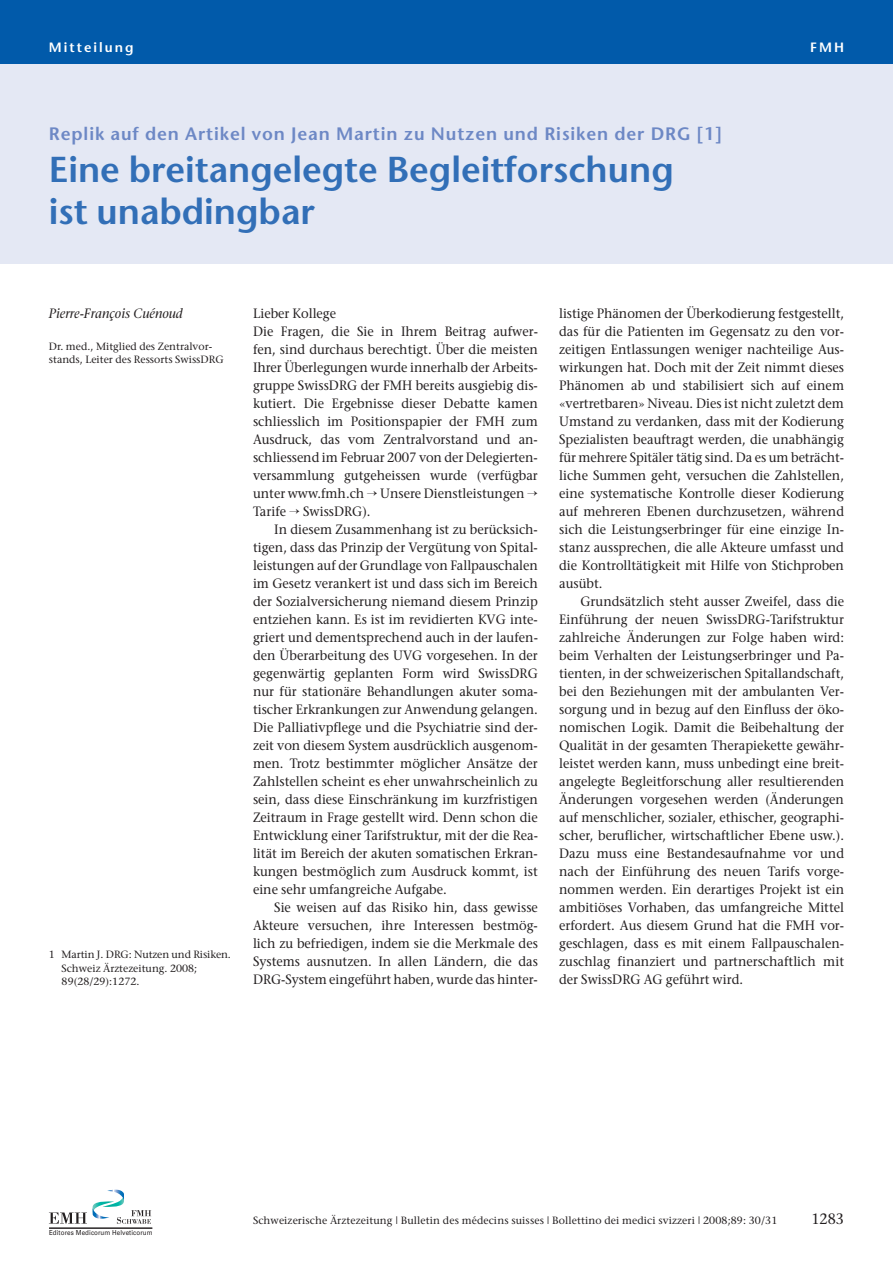
<style>
.page{position:relative;width:893px;height:1263px;background:#fff}
.page>*{position:absolute;margin:0;border:0;box-sizing:border-box;transform-origin:0 0}
.t1{font:600 36px/42px "Stone Sans";color:#326fb7}
.t2{font:600 18px "Stone Sans";letter-spacing:.05em;color:#6d88c5}
.t3{font:15px "Stone Serif";color:#231f20;scale:.95 1}
.t4{font:13.5px/18px "Stone Serif";color:#231f20;text-align:justify;scale:.95 1}
.t5{font:italic 13.5px "Stone Serif";color:#231f20;scale:.95 1}
.t6{font:600 13.5px "Stone Sans";letter-spacing:.15em;color:#fff}
.t7{font:10.5px/13.5px "Stone Serif";color:#231f20}
.t8{font:6.9px "Univers";letter-spacing:.015em;color:#231f20;scale:.9 1}
</style>
<div class="page">
<div style="left:0;top:60px;width:893px;height:204px;background:#e4e8f4"></div>
<div style="left:0;top:0;width:893px;height:64px;background:#015aaa"></div>
<svg style="left:49px;top:1189px;width:102px;height:35px"></svg>
<hr style="left:49px;top:1228px;width:103px;height:1px;background:#231f20">
<p class="t6" style="left:49px;top:42px;width:86px">Mitteilung</p>
<p class="t6" style="left:810px;top:42px;width:35px">FMH</p>
<h2 class="t2" style="left:49px;top:127px;width:674px">Replik auf den Artikel von Jean Martin zu Nutzen und Risiken der DRG [1]</h2>
<h1 class="t1" style="left:49px;top:153px;width:626px">Eine breitangelegte Begleitforschung ist unabdingbar</h1>
<p class="t5" style="left:49px;top:308px;width:142px">Pierre-François Cuénoud</p>
<p class="t7" style="left:49px;top:340px;width:176px">Dr. med., Mitglied des Zentralvor&shy;stands, Leiter des Ressorts SwissDRG</p>
<p class="t7" style="left:62px;top:949px;width:171px;text-indent:-13px">1 Martin J. DRG: Nutzen und Risiken.<br>Schweiz Ärztezeitung. 2008;<br>89(28/29):1272.</p>
<p class="t4" style="left:253px;top:306px;width:301px;text-align:left">Lieber Kollege<br>Die Fragen, die Sie in Ihrem Beitrag aufwer&shy;fen, sind durchaus berechtigt. Über die meisten Ihrer Überlegungen wurde innerhalb der Arbeits - gruppe SwissDRG der FMH bereits ausgiebig dis&shy;kutiert. Die Ergebnisse dieser Debatte kamen schliesslich im Positionspapier der FMH zum Ausdruck, das vom Zentralvorstand und an&shy;schlies send im Februar 2007 von der Delegierten - versammlung gutgeheissen wurde (verfügbar unter www.fmh.ch → Unsere Dienstleistungen → Tarife → SwissDRG).</p>
<p class="t4" style="left:253px;top:522px;width:301px;text-indent:21px">In diesem Zusammenhang ist zu berücksich&shy;tigen, dass das Prinzip der Vergütung von Spital&shy;leistungen auf der Grundlage von Fallpauschalen im Gesetz verankert ist und dass sich im Bereich der Sozialversicherung niemand diesem Prinzip entziehen kann. Es ist im revidierten KVG inte&shy;griert und dementsprechend auch in der laufen&shy;den Überarbeitung des UVG vorgesehen. In der gegenwärtig geplanten Form wird SwissDRG nur für stationäre Behandlungen akuter soma - tischer Erkrankungen zur Anwendung gelangen.<br>Die Palliativpflege und die Psychiatrie sind der&shy;zeit von diesem System ausdrücklich ausgenom&shy;men. Trotz bestimmter möglicher Ansätze der Zahlstellen scheint es eher unwahrscheinlich zu sein, dass diese Einschränkung im kurzfristigen Zeitraum in Frage gestellt wird. Denn schon die Entwicklung einer Tarifstruktur, mit der die Rea&shy;lität im Bereich der akuten somatischen Erkran&shy;kungen bestmöglich zum Ausdruck kommt, ist eine sehr umfangreiche Aufgabe.</p>
<p class="t4" style="left:253px;top:900px;width:301px;text-indent:21px">Sie weisen auf das Risiko hin, dass gewisse Ak teure versuchen, ihre Interessen bestmög - lich zu befriedigen, indem sie die Merkmale des Systems ausnutzen. In allen Ländern, die das DRG-System eingeführt haben, wurde das hinter -</p>
<p class="t4" style="left:559px;top:306px;width:301px">listige Phänomen der Überkodierung festgestellt, das für die Patienten im Gegensatz zu den vor&shy;zeitigen Entlassungen weniger nachteilige Aus&shy;wirkungen hat. Doch mit der Zeit nimmt dieses Phänomen ab und stabilisiert sich auf einem «vertretbaren» Niveau. Dies ist nicht zuletzt dem Umstand zu verdanken, dass mit der Kodierung Spezialisten beauftragt werden, die unabhängig für mehrere Spitäler tätig sind. Da es um beträcht - liche Summen geht, versuchen die Zahlstellen, eine systematische Kontrolle dieser Kodierung auf mehreren Ebenen durchzusetzen, während sich die Leistungserbringer für eine einzige In&shy;stanz aussprechen, die alle Akteure umfasst und die Kontrolltätigkeit mit Hilfe von Stichproben ausübt.</p>
<p class="t4" style="left:559px;top:594px;width:301px;text-indent:21px">Grundsätzlich steht ausser Zweifel, dass die Einführung der neuen SwissDRG-Tarifstruktur zahlreiche Änderungen zur Folge haben wird: beim Verhalten der Leistungserbringer und Pa&shy;tienten, in der schweizerischen Spitallandschaft, bei den Beziehungen mit der ambulanten Ver&shy;sorgung und in bezug auf den Einfluss der öko&shy;nomischen Logik. Damit die Beibehaltung der Qualität in der gesamten Therapiekette gewähr&shy;leistet werden kann, muss unbedingt eine breit&shy;angelegte Begleitforschung aller resultierenden Änderungen vorgesehen werden (Änderungen auf menschlicher, sozialer, ethischer, geographi&shy;scher, beruflicher, wirtschaftlicher Ebene usw.).<br>Dazu muss eine Bestandesaufnahme vor und nach der Einführung des neuen Tarifs vorge&shy;nommen werden. Ein derartiges Projekt ist ein ambitiöses Vorhaben, das umfangreiche Mittel erfordert. Aus diesem Grund hat die FMH vor&shy;geschlagen, dass es mit einem Fallpauschalen - zuschlag finanziert und partnerschaftlich mit der SwissDRG AG geführt wird.</p>
<p class="t8" style="left:49px;top:1229px;width:117px">Editores Medicorum Helveticorum</p>
<p class="t7" style="left:253px;top:1214px;width:526px">Schweizerische Ärztezeitung | Bulletin des médecins suisses | Bollettino dei medici svizzeri | 2008;89: 30/31</p>
<p class="t3" style="left:811px;top:1213px;width:36px">1283</p>
</div>
